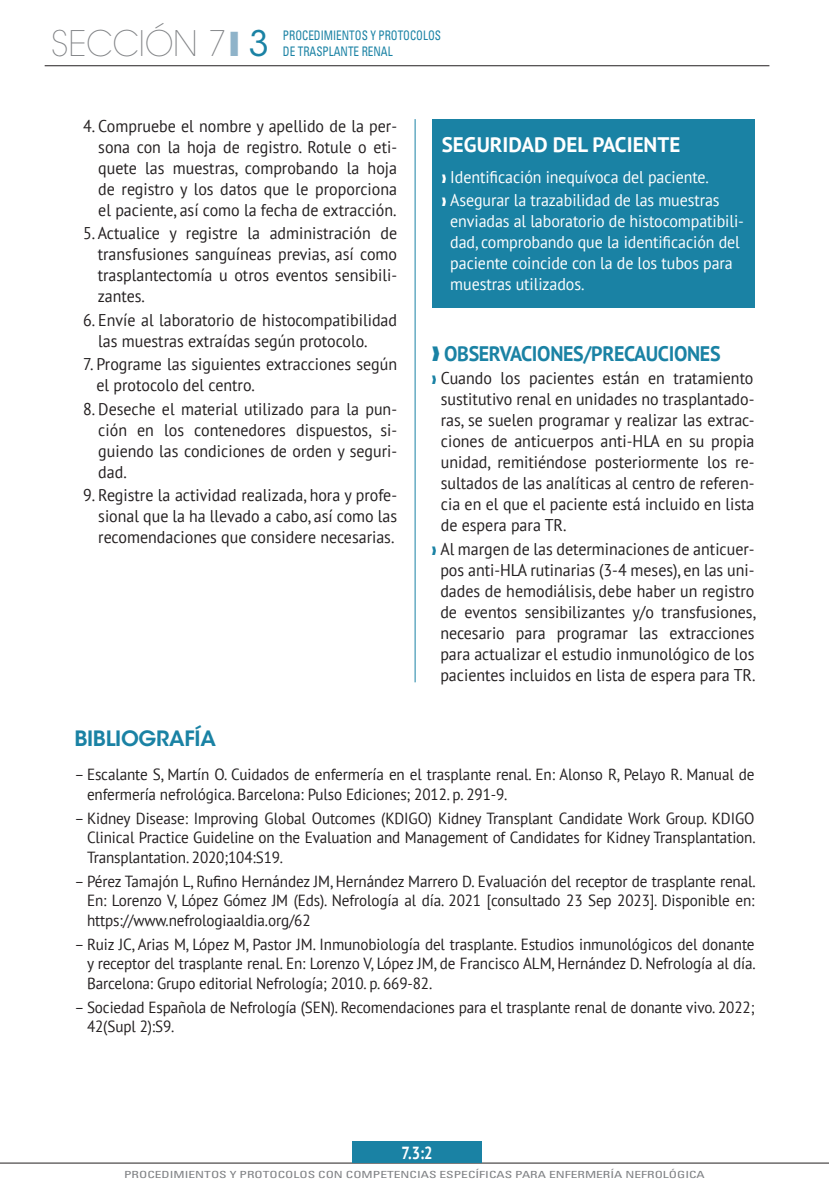
<style>
.page{position:relative;width:829px;height:1191px;background:#fff}
.page>*{position:absolute;margin:0;border:0;box-sizing:border-box;transform-origin:0 0}
.t1{font:200 35px "ITC Avant Garde Std";color:#808285;scale:.95 1}
.LADILLO{font:700 21px "PT Sans";letter-spacing:-.015em;color:#1a82a4;scale:.95 1}
.t2{font:700 21px "PT Sans";color:#fff}
.t3{font:600 21px "ITC Avant Garde Std";letter-spacing:-.015em;color:#1a82a4}
.t4{font:700 17.5px "PT Sans";color:#fff;scale:.85 1}
.CPO_DE_TEXTO_GENERAL{font:16.97px/21px "PT Sans";color:#231f20;text-align:justify;scale:.94 1}
.t5{font:16.97px/21px "PT Sans";letter-spacing:-.005em;color:#fff;scale:.94 1}
.BIBLIOGRAFÍA{font:16.1px/19.2px "PT Sans";letter-spacing:-.01em;color:#231f20;text-align:justify;scale:.94 1}
.t6{font:condensed 13.12px "Univers LT Std";color:#1a82a4;scale:.85 1}
.t7{font:condensed 9.8px "Univers LT Std";color:#808285;scale:1.37 1}
.s1{color:#8fb3c9}
.s2{font-weight:400;color:#1a82a4}
.s3{color:#1a82a4}
</style>
<div class="page">
<hr style="left:0;top:1162px;width:828px;height:1px;background:#231f20">
<hr style="left:45px;top:65px;width:724px;height:1px;background:#231f20">
<hr style="left:415px;top:119px;width:1px;height:563px;background:#1a82a4">
<div style="left:432px;top:119px;width:322px;height:189px;background:#1a82a4"></div>
<div style="left:352px;top:1141px;width:129px;height:22px;background:#1a82a4"></div>
<p class="t1" style="left:51px;top:23px;width:231px">SECCIÓN 7<span class="s1">❙</span> <span class="s2">3</span></p>
<p class="t6" style="left:283px;top:27px;width:187px">PROCEDIMIENTOS Y PROTOCOLOS</p>
<p class="t6" style="left:283px;top:43px;width:131px">DE TRASPLANTE RENAL</p>
<p class="CPO_DE_TEXTO_GENERAL" style="left:98px;top:115px;width:319px;text-indent:-15px">4. Compruebe el nombre y apellido de la per&shy;sona con la hoja de registro. Rotule o eti&shy;quete las muestras, comprobando la hoja de registro y los datos que le proporciona el paciente, así como la fecha de extracción.</p>
<p class="CPO_DE_TEXTO_GENERAL" style="left:98px;top:222px;width:320px;text-indent:-15px">5. Actualice y registre la administración de transfusiones sanguíneas previas, así como trasplantectomía u otros eventos sensibili&shy;zantes.</p>
<p class="CPO_DE_TEXTO_GENERAL" style="left:98px;top:309px;width:319px;text-indent:-15px">6. Envíe al laboratorio de histocompatibilidad las muestras extraídas según protocolo.</p>
<p class="CPO_DE_TEXTO_GENERAL" style="left:96px;top:353px;width:321px;text-indent:-13px">7. Programe las siguientes extracciones según el protocolo del centro.</p>
<p class="CPO_DE_TEXTO_GENERAL" style="left:98px;top:398px;width:319px;text-indent:-15px">8. Deseche el material utilizado para la pun&shy;ción en los contenedores dispuestos, si&shy;guiendo las condiciones de orden y seguri&shy;dad.</p>
<p class="CPO_DE_TEXTO_GENERAL" style="left:98px;top:484px;width:319px;text-indent:-15px">9. Registre la actividad realizada, hora y profe&shy;sional que la ha llevado a cabo, así como las recomendaciones que considere necesarias.</p>
<p class="t2" style="left:441px;top:131px;width:240px">SEGURIDAD DEL PACIENTE</p>
<p class="t5" style="left:441px;top:166px;width:286px">❱ Identificación inequívoca del paciente.</p>
<p class="t5" style="left:450px;top:190px;width:314px;text-indent:-8px">❱ Asegurar la trazabilidad de las muestras enviadas al laboratorio de histocompatibili&shy;dad, comprobando que la identificación del paciente coincide con la de los tubos para muestras utilizados.</p>
<p class="LADILLO" style="left:432px;top:339px;width:305px">❱ OBSERVACIONES/PRECAUCIONES</p>
<p class="CPO_DE_TEXTO_GENERAL" style="left:441px;top:367px;width:335px;text-indent:-9px"><span class="s3">❱</span> Cuando los pacientes están en tratamiento sustitutivo renal en unidades no trasplantado&shy;ras, se suelen programar y realizar las extrac&shy;ciones de anticuerpos anti-HLA en su propia unidad, remitiéndose posteriormente los re&shy;sultados de las analíticas al centro de referen&shy;cia en el que el paciente está incluido en lista de espera para TR.</p>
<p class="CPO_DE_TEXTO_GENERAL" style="left:432px;top:538px;width:346px;text-align:center"><span class="s3">❱</span> Al margen de las determinaciones de anticuer&shy;pos anti-HLA rutinarias (3-4 meses), en las uni&shy;dades de hemodiálisis, debe haber un registro de eventos sensibilizantes y/o transfusiones, necesario para programar las extracciones para actualizar el estudio inmunológico de los pacientes incluidos en lista de espera para TR.</p>
<p class="t3" style="left:74px;top:725px;width:143px">BIBLIOGRAFÍA</p>
<p class="BIBLIOGRAFÍA" style="left:87px;top:765px;width:711px;text-indent:-13px">– Escalante S, Martín O. Cuidados de enfermería en el trasplante renal. En: Alonso R, Pelayo R. Manual de enfermería nefrológica. Barcelona: Pulso Ediciones; 2012. p. 291-9.</p>
<p class="BIBLIOGRAFÍA" style="left:87px;top:808px;width:712px;text-indent:-13px">– Kidney Disease: Improving Global Outcomes (KDIGO) Kidney Transplant Candidate Work Group. KDIGO Clinical Practice Guideline on the Evaluation and Management of Candidates for Kidney Transplantation.<br>Transplantation. 2020;104:S19.</p>
<p class="BIBLIOGRAFÍA" style="left:87px;top:871px;width:712px;text-indent:-13px">– Pérez Tamajón L, Rufino Hernández JM, Hernández Marrero D. Evaluación del receptor de trasplante renal.<br>En: Lorenzo V, López Gómez JM (Eds). Nefrología al día. 2021 [consultado 23 Sep 2023]. Disponible en: https://www.nefrologiaaldia.org/62</p>
<p class="BIBLIOGRAFÍA" style="left:87px;top:934px;width:712px;text-indent:-13px">– Ruiz JC, Arias M, López M, Pastor JM. Inmunobiología del trasplante. Estudios inmunológicos del donante y receptor del trasplante renal. En: Lorenzo V, López JM, de Francisco ALM, Hernández D. Nefrología al día.<br>Barcelona: Grupo editorial Nefrología; 2010. p. 669-82.</p>
<p class="BIBLIOGRAFÍA" style="left:87px;top:997px;width:711px;text-indent:-13px">– Sociedad Española de Nefrología (SEN). Recomendaciones para el trasplante renal de donante vivo. 2022;<br>42(Supl 2):S9.</p>
<p class="t4" style="left:401px;top:1141px;width:38px">7.3:2</p>
<p class="t7" style="left:124px;top:1168px;width:425px">PROCEDIMIENTOS Y PROTOCOLOS CON COMPETENCIAS ESPECÍFICAS PARA ENFERMERÍA NEFROLÓGICA</p>
</div>
